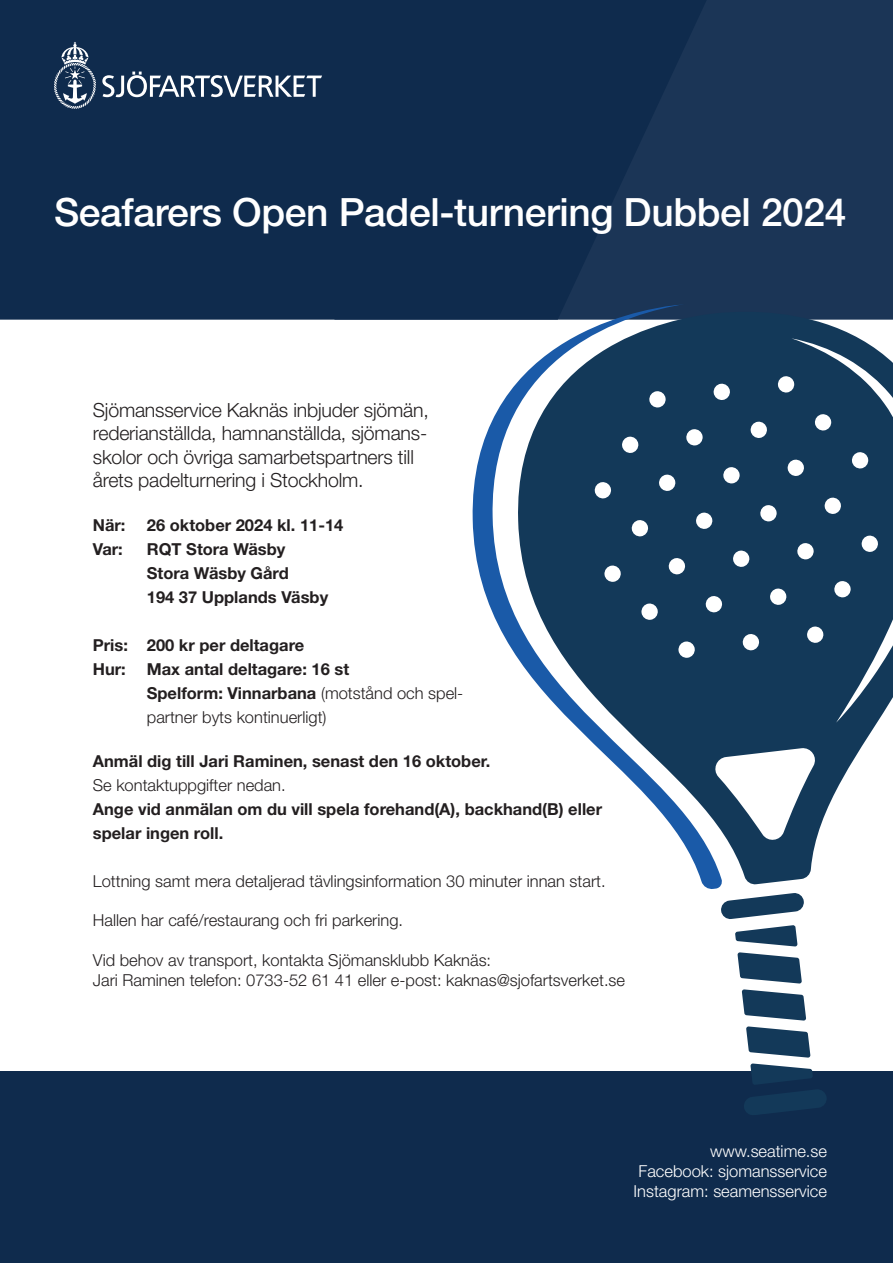
<style>
.page{position:relative;width:893px;height:1263px;background:#fff}
.page>*{position:absolute;margin:0;border:0;box-sizing:border-box;transform-origin:0 0}
.t1{font:500 39px "Helvetica Neue LT Std";letter-spacing:-.01em;color:#fff}
.t2{font:300 19.5px/23.4px "Helvetica Neue LT Std";letter-spacing:-.01em;color:#231f20}
.t3{font:300 16.5px/24px "Helvetica Neue LT Std";color:#231f20}
.t4{font:700 16.5px/24px "Helvetica Neue LT Std";color:#231f20}
.t5{font:300 16.5px "Helvetica Neue LT Std";color:#fff}
.s1{font-weight:700}
.s2{font-weight:300}
</style>
<div class="page">
<div style="left:707px;top:0;width:186px;height:300px;background:#1b3556"></div>
<svg style="left:0;top:0;width:707px;height:320px;background:#102c4e"></svg>
<svg style="left:102px;top:72px;width:220px;height:25px"></svg>
<svg style="left:54px;top:42px;width:42px;height:67px;background:#485e77"></svg>
<div style="left:0;top:1071px;width:893px;height:192px;background:#0f2b4d"></div>
<svg style="left:721px;top:893px;width:83px;height:26px"></svg>
<svg style="left:735px;top:925px;width:63px;height:21px"></svg>
<svg style="left:737px;top:952px;width:89px;height:163px"></svg>
<svg style="left:469px;top:304px;width:252px;height:585px"></svg>
<svg style="left:513px;top:300px;width:380px;height:585px;fill:#133959"></svg>
<p class="t1" style="left:54px;top:188px;width:794px">Seafarers Open Padel-turnering Dubbel 2024</p>
<p class="t2" style="left:93px;top:398px;width:337px">Sjömansservice Kaknäs inbjuder sjömän,</p>
<p class="t2" style="left:93px;top:421px;width:336px">rederianställda, hamnanställda, sjömans&shy;skolor och övriga samarbetspartners till årets padelturnering i Stockholm.</p>
<p class="t4" style="left:93px;top:513px;width:34px">När:</p>
<p class="t4" style="left:147px;top:513px;width:198px">26 oktober 2024 kl. 11-14</p>
<p class="t4" style="left:93px;top:537px;width:31px">Var:</p>
<p class="t4" style="left:147px;top:537px;width:140px">RQT Stora Wäsby</p>
<p class="t4" style="left:147px;top:561px;width:143px">Stora Wäsby Gård</p>
<p class="t4" style="left:147px;top:585px;width:183px">194 37 Upplands Väsby</p>
<p class="t4" style="left:93px;top:633px;width:213px">Pris: 200 kr per deltagare</p>
<p class="t4" style="left:93px;top:657px;width:35px">Hur:</p>
<p class="t4" style="left:147px;top:657px;width:204px">Max antal deltagare: 16 st</p>
<p class="t3" style="left:147px;top:681px;width:318px"><span class="s1">Spelform: Vinnarbana</span> (motstånd och spel&shy;partner byts kontinuerligt)</p>
<p class="t4" style="left:93px;top:748px;width:399px">Anmäl dig till Jari Raminen, senast den 16 oktober.<br><span class="s2">Se kontaktuppgifter nedan.</span></p>
<p class="t4" style="left:93px;top:796px;width:511px">Ange vid anmälan om du vill spela forehand(A), backhand(B) eller spelar ingen roll.</p>
<p class="t3" style="left:93px;top:868px;width:514px">Lottning samt mera detaljerad tävlingsinformation 30 minuter innan start.</p>
<p class="t3" style="left:93px;top:908px;width:312px">Hallen har café/restaurang och fri parkering.</p>
<p class="t3" style="left:93px;top:948px;width:400px">Vid behov av transport, kontakta Sjömansklubb Kaknäs:</p>
<p class="t3" style="left:93px;top:967px;width:534px">Jari Raminen telefon: 0733-52 61 41 eller e-post: kaknas@sjofartsverket.se</p>
<p class="t5" style="left:710px;top:1141px;width:118px">www.seatime.se</p>
<p class="t5" style="left:638px;top:1161px;width:190px">Facebook: sjomansservice</p>
<p class="t5" style="left:634px;top:1181px;width:195px">Instagram: seamensservice</p>
</div>
